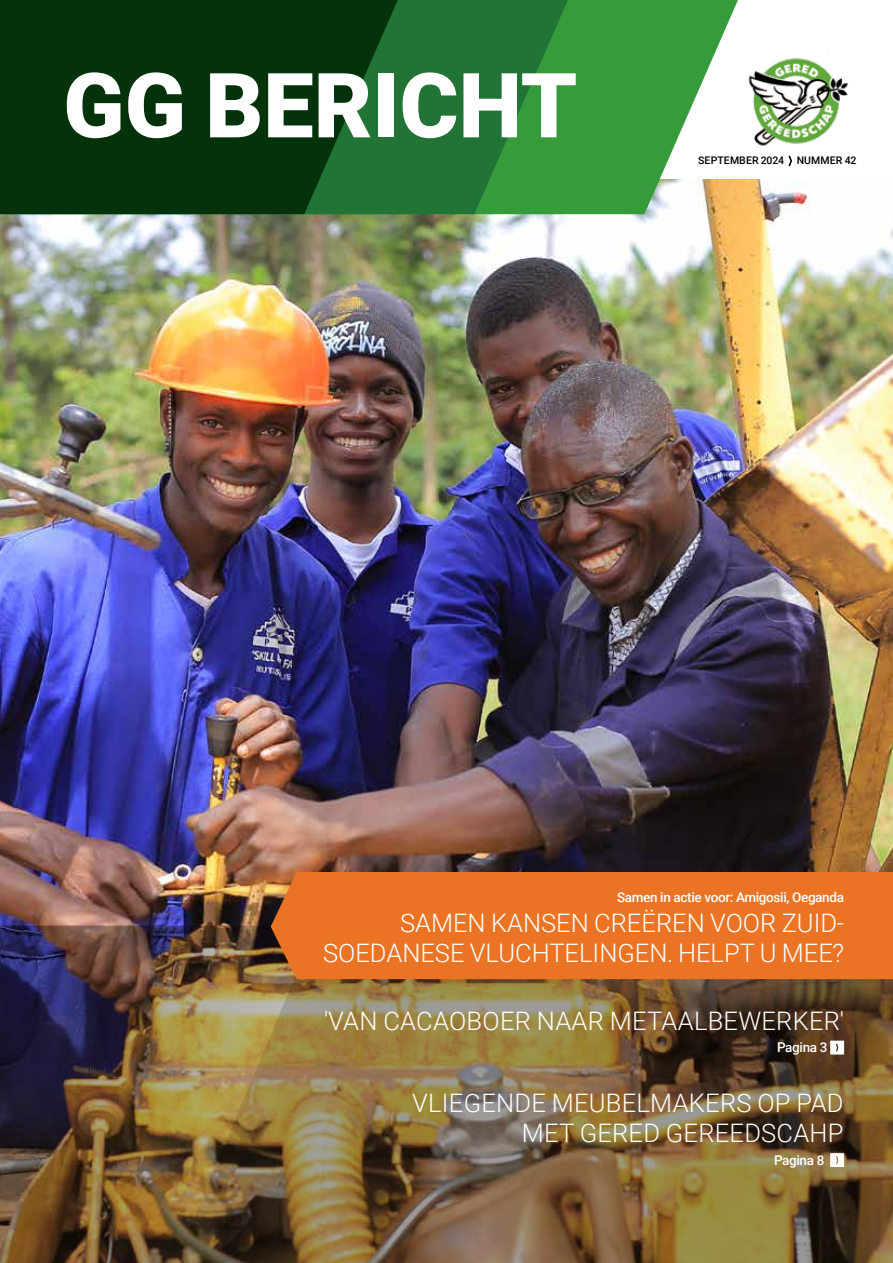
<style>
.page{position:relative;width:893px;height:1263px;background:#fff}
.page>*{position:absolute;margin:0;border:0;box-sizing:border-box;transform-origin:0 0}
.t1{font:900 90px "Roboto";color:#fff}
.t2{font:300 25.5px/30px "Roboto";letter-spacing:.01em;color:#fff;text-align:right}
.t3{font:500 13.5px "Roboto";letter-spacing:-.025em;color:#fff}
.t4{font:500 10.5px "Roboto";letter-spacing:.01em;color:#000}
</style>
<div class="page">
<img style="left:0;top:180px;width:893px;height:745px">
<img style="left:748px;top:53px;width:101px;height:93px">
<svg style="left:788px;top:156px;width:4px;height:10px"></svg>
<svg style="left:568px;top:0;width:170px;height:214px;fill:#359b3b"></svg>
<svg style="left:404px;top:0;width:164px;height:214px;background:#267e37"></svg>
<svg style="left:0;top:0;width:404px;height:214px;background:#073b10"></svg>
<img style="left:0;top:925px;width:893px;height:338px">
<div style="left:271px;top:872px;width:622px;height:107px;background:#ea7424"></div>
<svg style="left:830px;top:1041px;width:14px;height:13px"></svg>
<svg style="left:830px;top:1153px;width:14px;height:14px"></svg>
<h1 class="t1" style="left:63px;top:42px;width:516px">GG BERICHT</h1>
<p class="t4" style="left:698px;top:153px;width:160px">SEPTEMBER 2024 NUMMER 42</p>
<p class="t3" style="left:617px;top:888px;width:228px">Samen in actie voor: Amigosii, Oeganda</p>
<p class="t2" style="left:323px;top:907px;width:522px">SAMEN KANSEN CREËREN VOOR ZUID-<br>SOEDANESE VLUCHTELINGEN. HELPT U MEE?</p>
<p class="t2" style="left:324px;top:1005px;width:522px">'VAN CACAOBOER NAAR METAALBEWERKER'</p>
<p class="t3" style="left:777px;top:1038px;width:52px">Pagina 3</p>
<p class="t2" style="left:412px;top:1087px;width:433px">VLIEGENDE MEUBELMAKERS OP PAD<br>MET GERED GEREEDSCAHP</p>
<p class="t3" style="left:774px;top:1151px;width:52px">Pagina 8</p>
</div>
